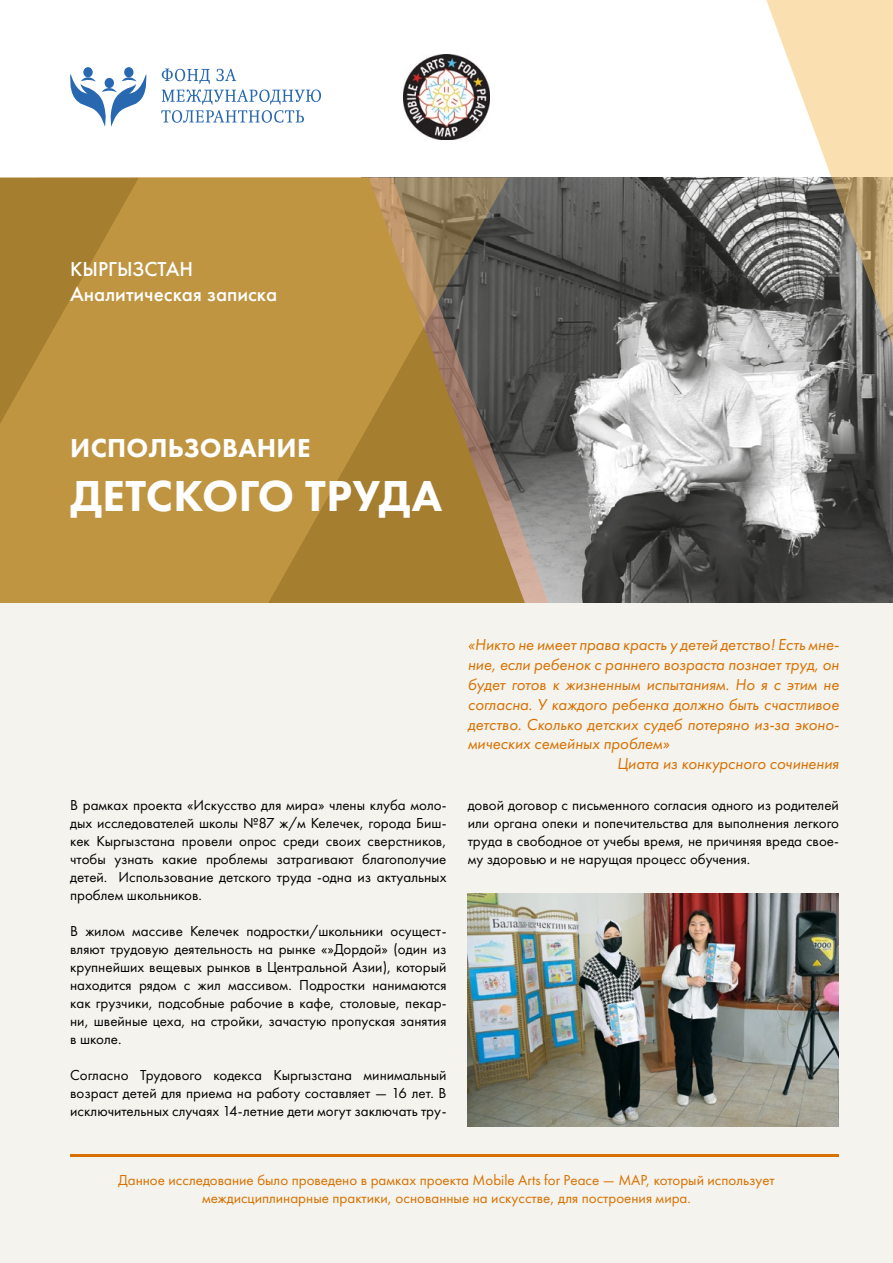
<style>
.page{position:relative;width:893px;height:1263px;background:#fff}
.page>*{position:absolute;margin:0;border:0;box-sizing:border-box;transform-origin:0 0}
.t1{font:800 45px "Futura PT";letter-spacing:.01em;color:#fff}
.t2{font:800 27px "Futura PT";letter-spacing:.01em;color:#fff}
.t3{font:500 21px/25.2px "Futura PT";color:#fff}
.t4{font:italic 16.5px "Futura PT";color:#d77000}
.t5{font:15px/18px "Futura PT";color:#000;text-align:justify}
.t6{font:15px/18px "Futura PT";color:#d77000;text-align:center}
</style>
<div class="page">
<img style="left:549px;top:178px;width:344px;height:426px">
<svg style="left:526px;top:178px;width:23px;height:426px;background:#6c6967"></svg>
<svg style="left:508px;top:178px;width:18px;height:426px;background:#6b635c"></svg>
<svg style="left:0;top:178px;width:508px;height:426px;background:#b18a40"></svg>
<svg style="left:758px;top:0;width:135px;height:406px"></svg>
<div style="left:0;top:604px;width:893px;height:659px;background:#f5f3ed"></div>
<img style="left:468px;top:893px;width:371px;height:234px">
<hr style="left:70px;top:1154px;width:769px;height:3px;background:#d77000">
<img style="left:404px;top:54px;width:85px;height:85px">
<svg style="left:161px;top:69px;width:160px;height:54px"></svg>
<div style="left:124px;top:67px;width:10px;height:10px;background:#2768b1;border-radius:50%"></div>
<div style="left:83px;top:67px;width:10px;height:10px;background:#2768b1;border-radius:50%"></div>
<svg style="left:70px;top:74px;width:77px;height:53px"></svg>
<h3 class="t3" style="left:70px;top:257px;width:209px">КЫРГЫЗСТАН<br>Аналитическая записка</h3>
<h2 class="t2" style="left:70px;top:431px;width:242px">ИСПОЛЬЗОВАНИЕ</h2>
<h1 class="t1" style="left:70px;top:467px;width:373px">ДЕТСКОГО ТРУДА</h1>
<p class="t5" style="left:70px;top:796px;width:378px">В рамках проекта «Искусство для мира» члены клуба моло&shy;дых исследователей школы №87 ж/м Келечек, города Биш&shy;кек Кыргызстана провели опрос среди своих сверстников, чтобы узнать какие проблемы затрагивают благополучие детей. Использование детского труда -одна из актуальных проблем школьников.</p>
<p class="t5" style="left:70px;top:922px;width:378px">В жилом массиве Келечек подростки/школьники осущест&shy;вляют трудовую деятельность на рынке «»Дордой» (один из крупнейших вещевых рынков в Центральной Азии), который находится рядом с жил массивом. Подростки нанимаются как грузчики, подсобные рабочие в кафе, столовые, пекар&shy;ни, швейные цеха, на стройки, зачастую пропуская занятия в школе.</p>
<p class="t5" style="left:70px;top:1066px;width:378px">Согласно Трудового кодекса Кыргызстана минимальный возраст детей для приема на работу составляет — 16 лет. В исключительных случаях 14-летние дети могут заключать тру-</p>
<p class="t4" style="left:468px;top:635px;width:373px">«Никто не имеет права красть у детей детство! Есть мне-</p>
<p class="t4" style="left:468px;top:655px;width:373px">ние, если ребенок с раннего возраста познает труд, он</p>
<p class="t4" style="left:468px;top:675px;width:373px">будет готов к жизненным испытаниям. Но я с этим не</p>
<p class="t4" style="left:468px;top:695px;width:373px">согласна. У каждого ребенка должно быть счастливое</p>
<p class="t4" style="left:468px;top:714px;width:373px">детство. Сколько детских судеб потеряно из-за эконо-</p>
<p class="t4" style="left:468px;top:734px;width:203px">мических семейных проблем»</p>
<p class="t4" style="left:617px;top:754px;width:223px">Циата из конкурсного сочинения</p>
<p class="t5" style="left:468px;top:796px;width:373px">довой договор с письменного согласия одного из родителей или органа опеки и попечительства для выполнения легкого труда в свободное от учебы время, не причиняя вреда свое&shy;му здоровью и не нарущая процесс обучения.</p>
<p class="t6" style="left:118px;top:1171px;width:658px">Данное исследование было проведено в рамках проекта Mobile Arts for Peace — MAP, который использует междисциплинарные практики, основанные на искусстве, для построения мира.</p>
</div>
